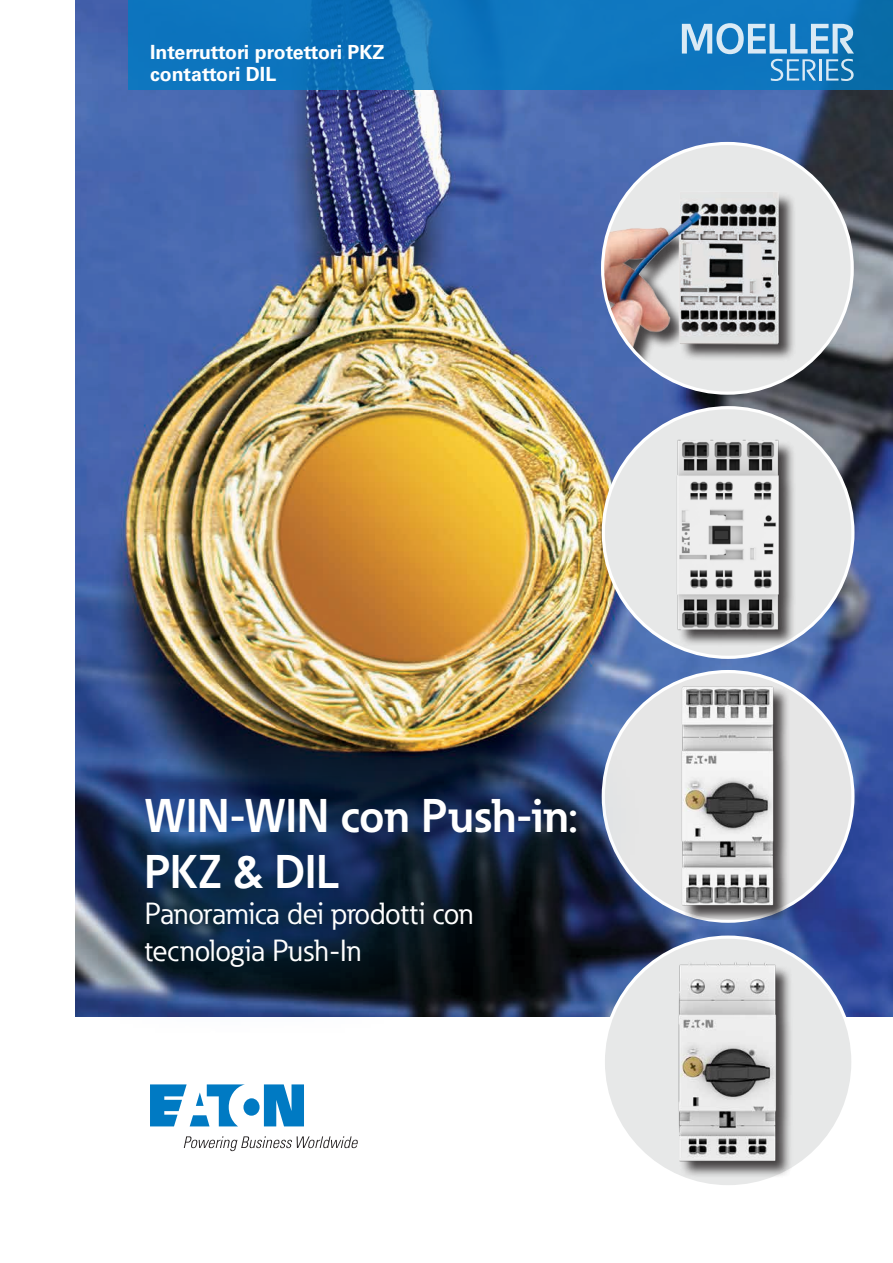
<style>
.page{position:relative;width:893px;height:1263px;background:#fff}
.page>*{position:absolute;margin:0;border:0;box-sizing:border-box;transform-origin:0 0}
.t1{font:700 46.65px/55.9px "Eaton";letter-spacing:-.005em;color:#fff}
.t2{font:30.15px/36.3px "Eaton";letter-spacing:-.01em;color:#fff}
.t3{font:700 19.5px/22.5px "Univers LT Std";color:#fff}
</style>
<div class="page">
<svg style="left:150px;top:1084px;width:154px;height:42px"></svg>
<svg style="left:184px;top:1136px;width:174px;height:15px"></svg>
<img style="left:75px;top:0;width:818px;height:1017px">
<svg style="left:603px;top:671px;width:250px;height:250px;fill:#e6e6e6"></svg>
<img style="left:620px;top:673px;width:216px;height:246px">
<div style="left:68px;top:720px;width:583px;height:322px;background:#007ac3;opacity:.37"></div>
<div style="left:603px;top:143px;width:249px;height:250px;background:#e7e8e8;border-radius:125px"></div>
<img style="left:603px;top:175px;width:211px;height:218px">
<img style="left:609px;top:396px;width:238px;height:269px">
<svg style="left:603px;top:937px;width:250px;height:250px;fill:#e7e8e8"></svg>
<img style="left:620px;top:939px;width:216px;height:246px">
<svg style="left:128px;top:0;width:765px;height:90px;fill:#0e76bf"></svg>
<svg style="left:682px;top:23px;width:172px;height:58px"></svg>
<p class="t3" style="left:150px;top:41px;width:236px">Interruttori protettori PKZ contattori DIL</p>
<h1 class="t1" style="left:145px;top:787px;width:435px">WIN-WIN con Push-in:<br>PKZ &amp; DIL</h1>
<p class="t2" style="left:145px;top:896px;width:330px">Panoramica dei prodotti con tecnologia Push-In</p>
</div>
